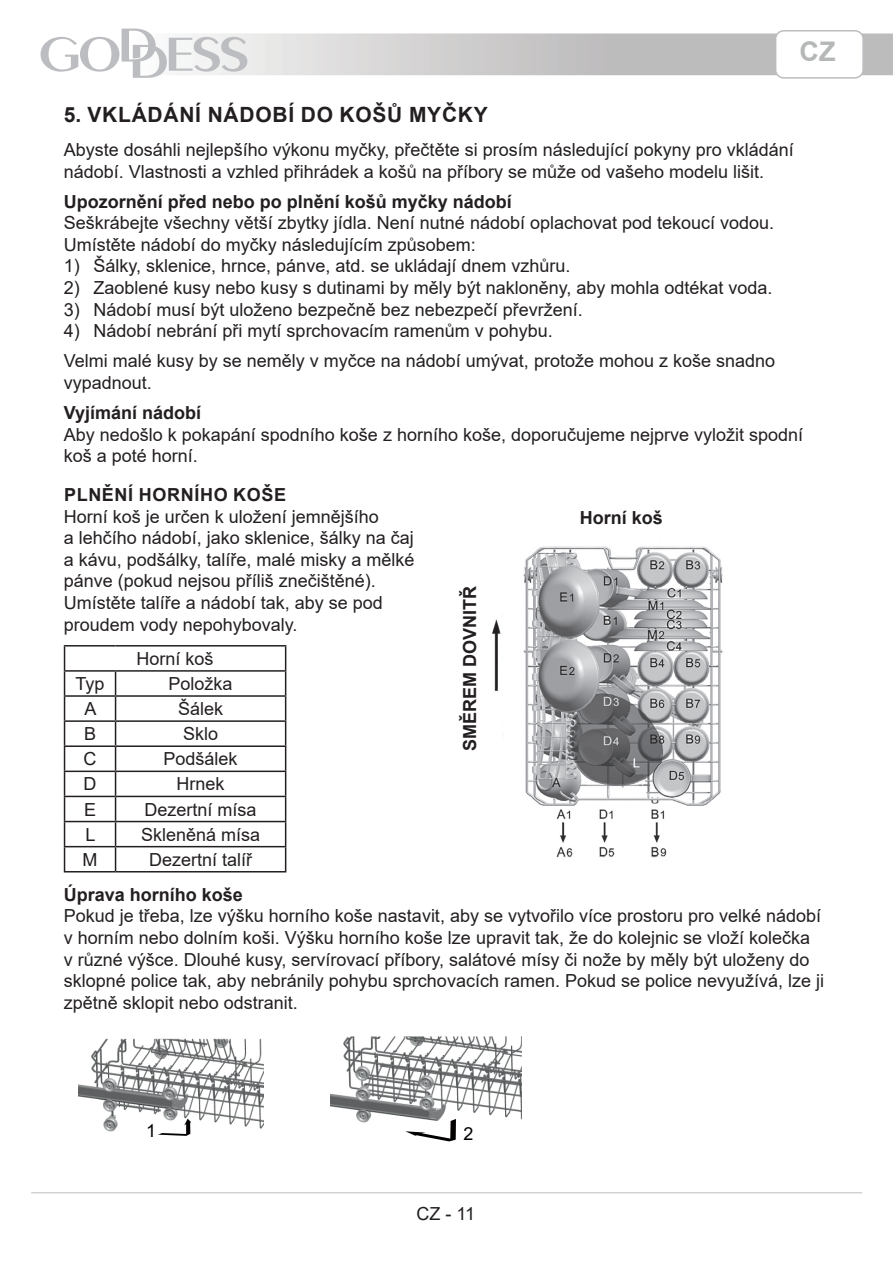
<style>
.page{position:relative;width:893px;height:1263px;background:#fff}
.page>*{position:absolute;margin:0;border:0;box-sizing:border-box;transform-origin:0 0}
.t1{font:700 27px "Arial";color:#b6b8b8}
._1_Nadpis{font:700 21px "Arial";letter-spacing:.035em;color:#231f20}
._3_Text{font:18px/21.6px "Arial";color:#231f20}
._4_Tučný_text{font:700 18px "Arial";color:#231f20}
.Obsah_2{font:700 18px "Arial";color:#231f20}
._2_Podnadpis{font:700 18px "Arial";letter-spacing:.035em;color:#231f20}
.t2{font:17.85px "Arial";color:#030000}
</style>
<div class="page">
<svg style="left:41px;top:29px;width:206px;height:49px"></svg>
<div style="left:775px;top:30px;width:89px;height:49px;border:2px solid #bcbdc0;border-radius:8px"></div>
<hr style="left:31px;top:1192px;width:831px;height:1px;background:#bcbdc0">
<hr style="left:64px;top:645px;width:52px;height:1px;background:#231f20">
<hr style="left:116px;top:645px;width:170px;height:1px;background:#231f20">
<hr style="left:64px;top:670px;width:52px;height:2px;background:#231f20">
<hr style="left:116px;top:670px;width:170px;height:2px;background:#231f20">
<hr style="left:64px;top:695px;width:52px;height:2px;background:#231f20">
<hr style="left:116px;top:695px;width:170px;height:2px;background:#231f20">
<hr style="left:64px;top:720px;width:52px;height:2px;background:#231f20">
<hr style="left:116px;top:720px;width:170px;height:2px;background:#231f20">
<hr style="left:64px;top:745px;width:52px;height:2px;background:#231f20">
<hr style="left:116px;top:745px;width:170px;height:2px;background:#231f20">
<hr style="left:64px;top:770px;width:52px;height:2px;background:#231f20">
<hr style="left:116px;top:770px;width:170px;height:2px;background:#231f20">
<hr style="left:64px;top:796px;width:52px;height:1px;background:#231f20">
<hr style="left:116px;top:796px;width:170px;height:1px;background:#231f20">
<hr style="left:64px;top:821px;width:52px;height:1px;background:#231f20">
<hr style="left:116px;top:821px;width:170px;height:1px;background:#231f20">
<hr style="left:64px;top:846px;width:52px;height:1px;background:#231f20">
<svg style="left:64px;top:646px;width:1px;height:225px"></svg>
<hr style="left:116px;top:846px;width:170px;height:1px;background:#231f20">
<svg style="left:115px;top:672px;width:1px;height:199px"></svg>
<svg style="left:285px;top:646px;width:1px;height:225px"></svg>
<hr style="left:64px;top:871px;width:52px;height:1px;background:#231f20">
<hr style="left:116px;top:871px;width:170px;height:1px;background:#231f20">
<img style="left:492px;top:546px;width:231px;height:312px">
<img style="left:79px;top:1038px;width:184px;height:94px">
<img style="left:331px;top:1036px;width:191px;height:87px">
<svg style="left:158px;top:1119px;width:33px;height:17px"></svg>
<svg style="left:405px;top:1119px;width:51px;height:22px"></svg>
<h1 class="t1" style="left:799px;top:32px;width:37px">CZ</h1>
<p class="_1_Nadpis" style="left:64px;top:99px;width:426px">5. VKLÁDÁNÍ NÁDOBÍ DO KOŠŮ MYČKY</p>
<p class="_3_Text" style="left:64px;top:139px;width:732px">Abyste dosáhli nejlepšího výkonu myčky, přečtěte si prosím následující pokyny pro vkládání nádobí. Vlastnosti a vzhled přihrádek a košů na příbory se může od vašeho modelu lišit.</p>
<p class="_4_Tučný_text" style="left:64px;top:189px;width:450px">Upozornění před nebo po plnění košů myčky nádobí</p>
<p class="_3_Text" style="left:64px;top:212px;width:712px">Seškrábejte všechny větší zbytky jídla. Není nutné nádobí oplachovat pod tekoucí vodou.<br>Umístěte nádobí do myčky následujícím způsobem:</p>
<p class="_3_Text" style="left:64px;top:255px;width:508px">1) Šálky, sklenice, hrnce, pánve, atd. se ukládají dnem vzhůru.</p>
<p class="_3_Text" style="left:64px;top:277px;width:710px">2) Zaoblené kusy nebo kusy s dutinami by měly být nakloněny, aby mohla odtékat voda.</p>
<p class="_3_Text" style="left:64px;top:298px;width:521px">3) Nádobí musí být uloženo bezpečně bez nebezpečí převržení.</p>
<p class="_3_Text" style="left:64px;top:320px;width:490px">4) Nádobí nebrání při mytí sprchovacím ramenům v pohybu.</p>
<p class="_3_Text" style="left:64px;top:350px;width:713px">Velmi malé kusy by se neměly v myčce na nádobí umývat, protože mohou z koše snadno vypadnout.</p>
<p class="_4_Tučný_text" style="left:64px;top:400px;width:139px">Vyjímání nádobí</p>
<p class="_3_Text" style="left:64px;top:423px;width:741px">Aby nedošlo k pokapání spodního koše z horního koše, doporučujeme nejprve vyložit spodní koš a poté horní.</p>
<p class="_2_Podnadpis" style="left:64px;top:482px;width:224px">PLNĚNÍ HORNÍHO KOŠE</p>
<p class="_3_Text" style="left:64px;top:505px;width:352px">Horní koš je určen k uložení jemnějšího<br>a lehčího nádobí, jako sklenice, šálky na čaj a kávu, podšálky, talíře, malé misky a mělké pánve (pokud nejsou příliš znečištěné).</p>
<p class="_3_Text" style="left:64px;top:592px;width:321px">Umístěte talíře a nádobí tak, aby se pod proudem vody nepohybovaly.</p>
<p class="_3_Text" style="left:137px;top:648px;width:79px">Horní koš</p>
<p class="_3_Text" style="left:76px;top:673px;width:31px">Typ</p>
<p class="_3_Text" style="left:169px;top:673px;width:66px">Položka</p>
<p class="_3_Text" style="left:85px;top:698px;width:14px">A</p>
<p class="_3_Text" style="left:178px;top:698px;width:47px">Šálek</p>
<p class="_3_Text" style="left:84px;top:723px;width:14px">B</p>
<p class="_3_Text" style="left:183px;top:723px;width:37px">Sklo</p>
<p class="_3_Text" style="left:84px;top:748px;width:14px">C</p>
<p class="_3_Text" style="left:164px;top:748px;width:76px">Podšálek</p>
<p class="_3_Text" style="left:84px;top:773px;width:14px">D</p>
<p class="_3_Text" style="left:177px;top:773px;width:50px">Hrnek</p>
<p class="_3_Text" style="left:84px;top:798px;width:14px">E</p>
<p class="_3_Text" style="left:145px;top:798px;width:114px">Dezertní mísa</p>
<p class="_3_Text" style="left:85px;top:823px;width:12px">L</p>
<p class="_3_Text" style="left:141px;top:823px;width:121px">Skleněná mísa</p>
<p class="_3_Text" style="left:83px;top:848px;width:16px">M</p>
<p class="_3_Text" style="left:149px;top:848px;width:105px">Dezertní talíř</p>
<p class="Obsah_2" style="left:580px;top:505px;width:85px">Horní koš</p>
<p class="Obsah_2" style="left:457px;top:751px;width:167px;rotate:-90deg">SMĚREM DOVNITŘ</p>
<p class="_4_Tučný_text" style="left:64px;top:882px;width:181px">Úprava horního koše</p>
<p class="_3_Text" style="left:64px;top:905px;width:762px">Pokud je třeba, lze výšku horního koše nastavit, aby se vytvořilo více prostoru pro velké nádobí v horním nebo dolním koši. Výšku horního koše lze upravit tak, že do kolejnic se vloží kolečka<br>v různé výšce. Dlouhé kusy, servírovací příbory, salátové mísy či nože by měly být uloženy do sklopné police tak, aby nebránily pohybu sprchovacích ramen. Pokud se police nevyužívá, lze ji zpětně sklopit nebo odstranit.</p>
<p class="t2" style="left:146px;top:1119px;width:11px">1</p>
<p class="t2" style="left:463px;top:1122px;width:11px">2</p>
<p class="_3_Text" style="left:417px;top:1203px;width:60px">CZ - 11</p>
</div>
